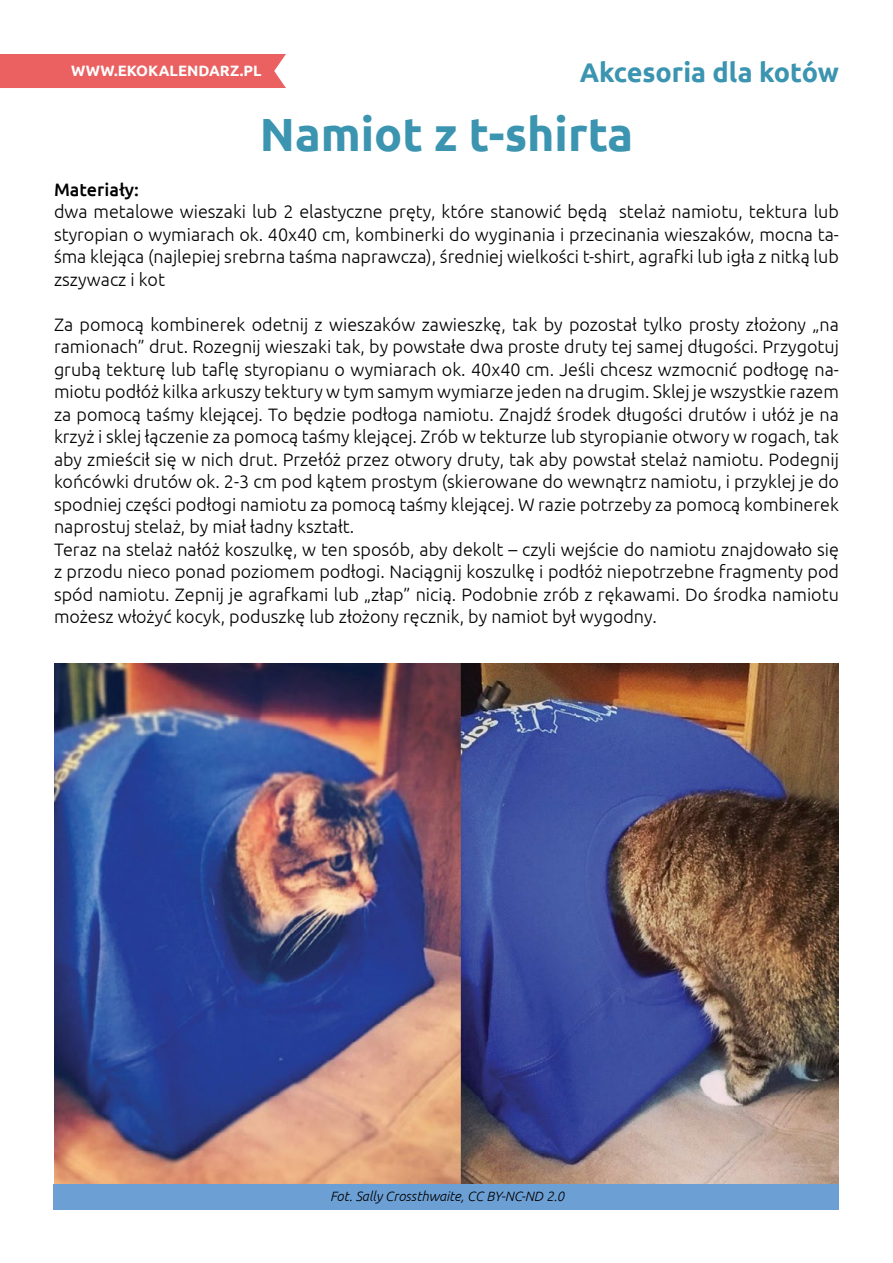
<style>
.page{position:relative;width:893px;height:1263px;background:#fff}
.page>*{position:absolute;margin:0;border:0;box-sizing:border-box;transform-origin:0 0}
.t1{font:700 46.5px "Ubuntu";color:#3b94b0}
.t2{font:700 27px "Ubuntu";color:#3b94b0}
.t3{font:300 18px/22.5px "Ubuntu";color:#000;text-align:justify}
.t4{font:500 18px "Ubuntu";color:#000}
.t5{font:700 15px "Ubuntu";color:#fff}
.t6{font:italic 300 13.5px "Ubuntu";color:#000}
</style>
<div class="page">
<div style="left:0;top:54px;width:286px;height:34px;background:#eb6161"></div>
<img style="left:54px;top:664px;width:785px;height:520px">
<div style="left:54px;top:1184px;width:785px;height:25px;background:#6c9fd4"></div>
<p class="t5" style="left:71px;top:62px;width:192px">WWW.EKOKALENDARZ.PL</p>
<h2 class="t2" style="left:580px;top:56px;width:261px">Akcesoria dla kotów</h2>
<h1 class="t1" style="left:260px;top:106px;width:375px">Namiot z t-shirta</h1>
<p class="t4" style="left:54px;top:178px;width:86px">Materiały:</p>
<p class="t3" style="left:54px;top:200px;width:786px">dwa metalowe wieszaki lub 2 elastyczne pręty, które stanowić będą stelaż namiotu, tektura lub styropian o wymiarach ok. 40x40 cm, kombinerki do wyginania i przecinania wieszaków, mocna ta&shy;śma klejąca (najlepiej srebrna taśma naprawcza), średniej wielkości t-shirt, agrafki lub igła z nitką lub zszywacz i kot</p>
<p class="t3" style="left:54px;top:313px;width:786px;text-align:left">Za pomocą kombinerek odetnij z wieszaków zawieszkę, tak by pozostał tylko prosty złożony „na ramionach” drut. Rozegnij wieszaki tak, by powstałe dwa proste druty tej samej długości. Przygotuj grubą tekturę lub taflę styropianu o wymiarach ok. 40x40 cm. Jeśli chcesz wzmocnić podłogę na&shy;miotu podłóż kilka arkuszy tektury w tym samym wymiarze jeden na drugim. Sklej je wszystkie razem za pomocą taśmy klejącej. To będzie podłoga namiotu. Znajdź środek długości drutów i ułóż je na krzyż i sklej łączenie za pomocą taśmy klejącej. Zrób w tekturze lub styropianie otwory w rogach, tak aby zmieścił się w nich drut. Przełóż przez otwory druty, tak aby powstał stelaż namiotu. Podegnij końcówki drutów ok. 2-3 cm pod kątem prostym (skierowane do wewnątrz namiotu, i przyklej je do spodniej części podłogi namiotu za pomocą taśmy klejącej. W razie potrzeby za pomocą kombinerek naprostuj stelaż, by miał ładny kształt.<br>Teraz na stelaż nałóż koszulkę, w ten sposób, aby dekolt – czyli wejście do namiotu znajdowało się z przodu nieco ponad poziomem podłogi. Naciągnij koszulkę i podłóż niepotrzebne fragmenty pod spód namiotu. Zepnij je agrafkami lub „złap” nicią. Podobnie zrób z rękawami. Do środka namiotu możesz włożyć kocyk, poduszkę lub złożony ręcznik, by namiot był wygodny.</p>
<p class="t6" style="left:330px;top:1188px;width:236px">Fot. Sally Crossthwaite, CC BY-NC-ND 2.0</p>
</div>
